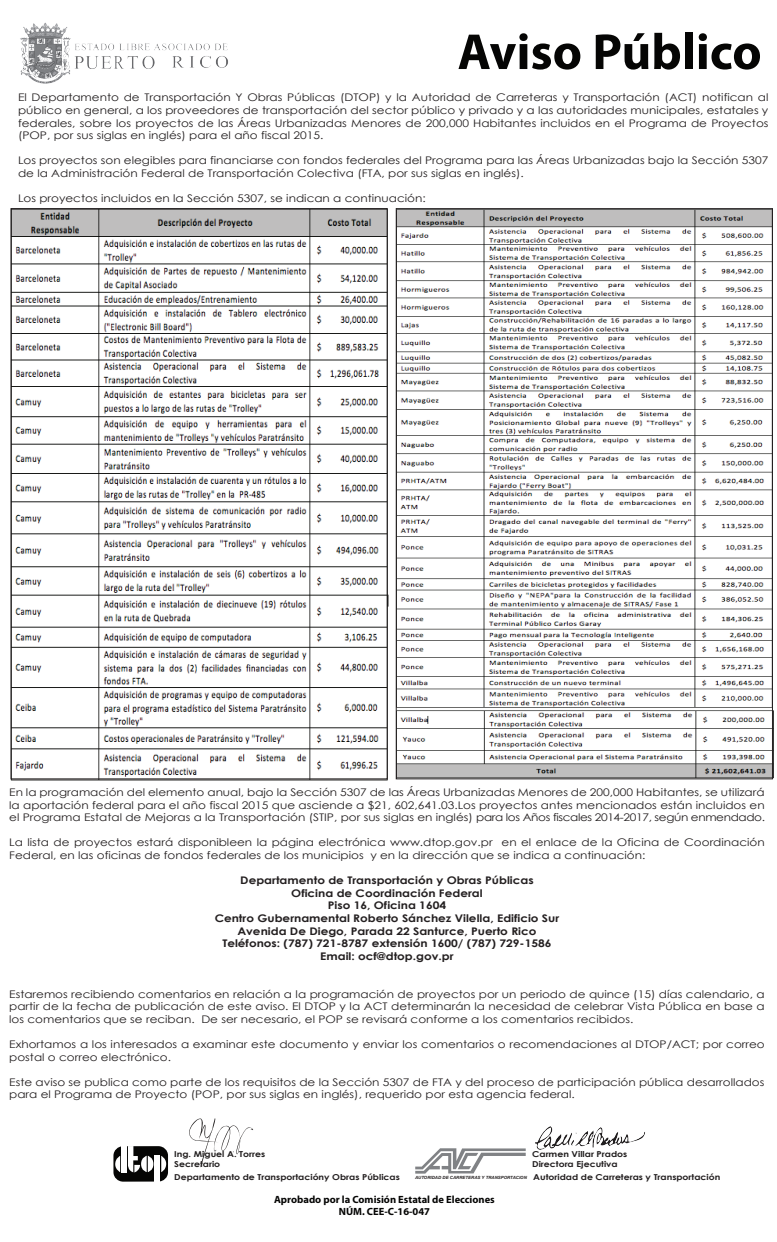
<style>
.page{position:relative;width:777px;height:1242px;background:#fff}
.page>*{position:absolute;margin:0;border:0;box-sizing:border-box;transform-origin:0 0}
.t1{font:700 51px "Myriad Pro";color:#050504}
.t2{font:10.5px/12.6px "Century Gothic";color:#231f20;scale:1.14 1}
.t3{font:700 10.5px/12.6px "Century Gothic";color:#231f20;text-align:center;scale:1.14 1}
.t4{font:700 10.5px/12.6px "Myriad Pro";color:#050504;text-align:center}
.t5{font:700 8.1px "Century Gothic";color:#231f20;scale:1.14 1}
.t6{font:700 8.1px "Century Gothic";color:#211e1e;scale:1.14 1}
.t7{font:italic 700 4.35px "Arial";color:#231f20}
</style>
<div class="page">
<img style="left:10px;top:208px;width:379px;height:573px">
<img style="left:395px;top:709px;width:379px;height:71px">
<img style="left:395px;top:208px;width:378px;height:501px">
<svg style="left:189px;top:1118px;width:64px;height:50px"></svg>
<div style="left:113px;top:1146px;width:55px;height:36px;background:#050504;border-radius:10px"></div>
<div style="left:121px;top:1146px;width:6px;height:26px;background:#fff"></div>
<svg style="left:115px;top:1156px;width:5px;height:16px"></svg>
<div style="left:154px;top:1156px;width:6px;height:26px;background:#fff"></div>
<svg style="left:161px;top:1156px;width:5px;height:16px"></svg>
<svg style="left:128px;top:1146px;width:25px;height:26px"></svg>
<img style="left:535px;top:1126px;width:110px;height:24px">
<img style="left:20px;top:22px;width:208px;height:62px">
<svg style="left:415px;top:1148px;width:110px;height:26px"></svg>
<h1 class="t1" style="left:457px;top:19px;width:305px">Aviso Público</h1>
<p class="t2" style="left:18px;top:91px;width:659px;text-align:justify">El Departamento de Transportación Y Obras Públicas (DTOP) y la Autoridad de Carreteras y Transportación (ACT) notifican al público en general, a los proveedores de transportación del sector público y privado y a las autoridades municipales, estatales y federales, sobre los proyectos de las Áreas Urbanizadas Menores de 200,000 Habitantes incluidos en el Programa de Proyectos (POP, por sus siglas en inglés) para el año fiscal 2015.</p>
<p class="t2" style="left:18px;top:154px;width:659px">Los proyectos son elegibles para financiarse con fondos federales del Programa para las Áreas Urbanizadas bajo la Sección 5307 de la Administración Federal de Transportación Colectiva (FTA, por sus siglas en inglés).</p>
<p class="t2" style="left:18px;top:192px;width:359px">Los proyectos incluidos en la Sección 5307, se indican a continuación:</p>
<p class="t2" style="left:9px;top:786px;width:664px;text-align:justify">En la programación del elemento anual, bajo la Sección 5307 de las Áreas Urbanizadas Menores de 200,000 Habitantes, se utilizará la aportación federal para el año fiscal 2015 que asciende a $21, 602,641.03.Los proyectos antes mencionados están incluidos en el Programa Estatal de Mejoras a la Transportación (STIP, por sus siglas en inglés) para los Años fiscales 2014-2017, según enmendado.</p>
<p class="t2" style="left:9px;top:836px;width:664px">La lista de proyectos estará disponibleen la página electrónica www.dtop.gov.pr en el enlace de la Oficina de Coordinación<br>Federal, en las oficinas de fondos federales de los municipios y en la dirección que se indica a continuación:</p>
<p class="t3" style="left:215px;top:874px;width:304px">Departamento de Transportación y Obras Públicas<br>Oficina de Coordinación Federal<br>Piso 16, Oficina 1604<br>Centro Gubernamental Roberto Sánchez Vilella, Edificio Sur Avenida De Diego, Parada 22 Santurce, Puerto Rico Teléfonos: (787) 721-8787 extensión 1600/ (787) 729-1586<br>Email: ocf@dtop.gov.pr</p>
<p class="t2" style="left:9px;top:987px;width:664px;text-align:justify">Estaremos recibiendo comentarios en relación a la programación de proyectos por un periodo de quince (15) días calendario, a partir de la fecha de publicación de este aviso. El DTOP y la ACT determinarán la necesidad de celebrar Vista Pública en base a los comentarios que se reciban. De ser necesario, el POP se revisará conforme a los comentarios recibidos.</p>
<p class="t2" style="left:9px;top:1038px;width:664px">Exhortamos a los interesados a examinar este documento y enviar los comentarios o recomendaciones al DTOP/ACT; por correo postal o correo electrónico.</p>
<p class="t2" style="left:9px;top:1075px;width:664px">Este aviso se publica como parte de los requisitos de la Sección 5307 de FTA y del proceso de participación pública desarrollados para el Programa de Proyecto (POP, por sus siglas en inglés), requerido por esta agencia federal.</p>
<p class="t6" style="left:174px;top:1149px;width:81px">Ing. Miguel A. Torres</p>
<p class="t6" style="left:532px;top:1149px;width:85px">Carmen Villar Prados</p>
<p class="t6" style="left:174px;top:1159px;width:42px">Secretario</p>
<p class="t5" style="left:532px;top:1159px;width:76px">Directora Ejecutiva</p>
<p class="t5" style="left:174px;top:1172px;width:199px">Departamento de Transportacióny Obras Públicas</p>
<p class="t5" style="left:533px;top:1172px;width:166px">Autoridad de Carreteras y Transportación</p>
<p class="t7" style="left:415px;top:1175px;width:113px">AUTORIDAD DE CARRETERAS Y TRANSPORTACION</p>
<p class="t4" style="left:274px;top:1193px;width:222px">Aprobado por la Comisión Estatal de Elecciones<br>NÚM. CEE-C-16-047</p>
</div>
